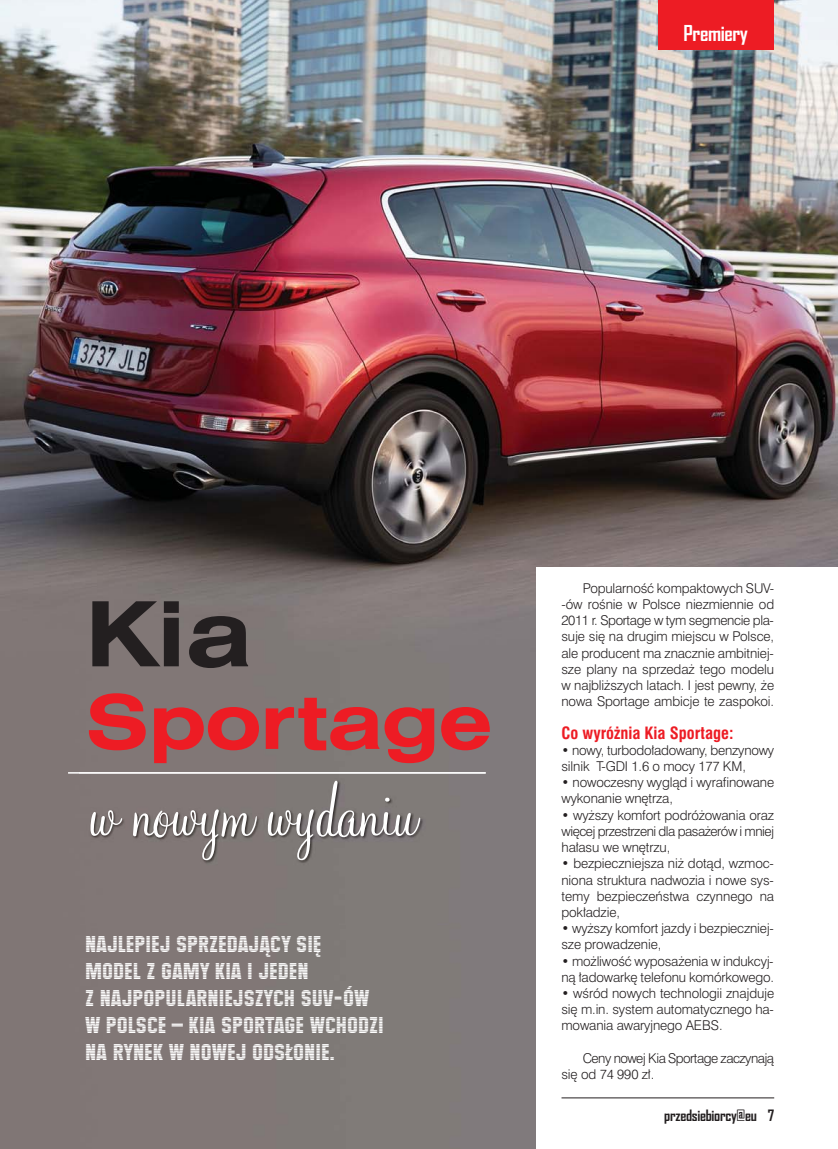
<style>
.page{position:relative;width:838px;height:1149px;background:#fff}
.page>*{position:absolute;margin:0;border:0;box-sizing:border-box;transform-origin:0 0}
.t1{font:90px "Monterey EU";letter-spacing:-.01em;color:#fff}
.t2{font:700 90px "Swis 721 Ex EU";color:#231f20}
.t3{font:700 75px "Swis 721 Ex EU";letter-spacing:-.01em;color:#ed1c24}
.t4{font:22.5px/27px "Maximus EU";color:#fff}
.t5{font:700 21px "Agency FB";letter-spacing:-.02em;color:#fff}
.t6{font:700 16.5px "Swis 721 Cn EU";color:#ed1c24}
.t7{font:700 15px "Agency FB";letter-spacing:-.02em;color:#231f20}
.t8{font:13.5px/16.2px "Swis 721 Lt EU";letter-spacing:-.01em;color:#231f20;text-align:justify}
.t9{font:13.5px/16.2px "Swis 721 Lt EU";letter-spacing:-.04em;color:#231f20}
</style>
<div class="page">
<img style="left:0;top:0;width:838px;height:1148px">
<div style="left:536px;top:567px;width:302px;height:581px;background:#fff"></div>
<hr style="left:561px;top:1097px;width:213px;height:1px;background:#231f20">
<div style="left:658px;top:0;width:116px;height:50px;background:#ed1c24"></div>
<hr style="left:68px;top:771px;width:418px;height:2px;background:#fff">
<img style="left:79px;top:761px;width:442px;height:163px">
<img style="left:79px;top:772px;width:407px;height:1px">
<h3 class="t5" style="left:683px;top:21px;width:66px">Premiery</h3>
<h1 class="t2" style="left:85px;top:582px;width:168px">Kia</h1>
<h2 class="t3" style="left:85px;top:679px;width:409px">Sportage</h2>
<h1 class="t1" style="left:88px;top:780px;width:329px">w nowym wydaniu</h1>
<h3 class="t4" style="left:85px;top:930px;width:300px">NAJLEPIEJ SPRZEDAJĄCY SIĘ<br>MODEL Z GAMY KIA I JEDEN<br>Z NAJPOPULARNIEJSZYCH SUV-ÓW<br>W POLSCE – KIA SPORTAGE WCHODZI<br>NA RYNEK W NOWEJ ODSŁONIE.</h3>
<p class="t8" style="left:561px;top:581px;width:214px;text-indent:21px">Popularność kompaktowych SUV--ów rośnie w Polsce niezmiennie od 2011 r. Sportage w tym segmencie pla&shy;suje się na drugim miejscu w Polsce, ale producent ma znacznie ambitniej&shy;sze plany na sprzedaż tego modelu w najbliższych latach. I jest pewny, że nowa Sportage ambicje te zaspokoi.</p>
<p class="t6" style="left:561px;top:723px;width:173px">Co wyróżnia Kia Sportage:</p>
<p class="t8" style="left:561px;top:743px;width:214px">• nowy, turbodoładowany, benzynowy silnik T-GDI 1.6 o mocy 177 KM,</p>
<p class="t8" style="left:561px;top:775px;width:214px">• nowoczesny wygląd i wyrafinowane wykonanie wnętrza,</p>
<p class="t8" style="left:561px;top:807px;width:214px">• wyższy komfort podróżowania oraz więcej przestrzeni dla pasażerów i mniej hałasu we wnętrzu,</p>
<p class="t8" style="left:561px;top:856px;width:214px">• bezpieczniejsza niż dotąd, wzmoc&shy;niona struktura nadwozia i nowe sys&shy;temy bezpieczeństwa czynnego na pokładzie,</p>
<p class="t8" style="left:561px;top:921px;width:214px">• wyższy komfort jazdy i bezpieczniej&shy;sze prowadzenie,</p>
<p class="t8" style="left:561px;top:953px;width:214px">• możliwość wyposażenia w indukcyj&shy;ną ładowarkę telefonu komórkowego.</p>
<p class="t8" style="left:561px;top:986px;width:214px">• wśród nowych technologii znajduje się m.in. system automatycznego ha&shy;mowania awaryjnego AEBS.</p>
<p class="t9" style="left:561px;top:1050px;width:214px;text-indent:21px">Ceny nowej Kia Sportage zaczynają się od 74 990 zł.</p>
<p class="t7" style="left:664px;top:1106px;width:111px">przedsiebiorcy@eu 7</p>
</div>
